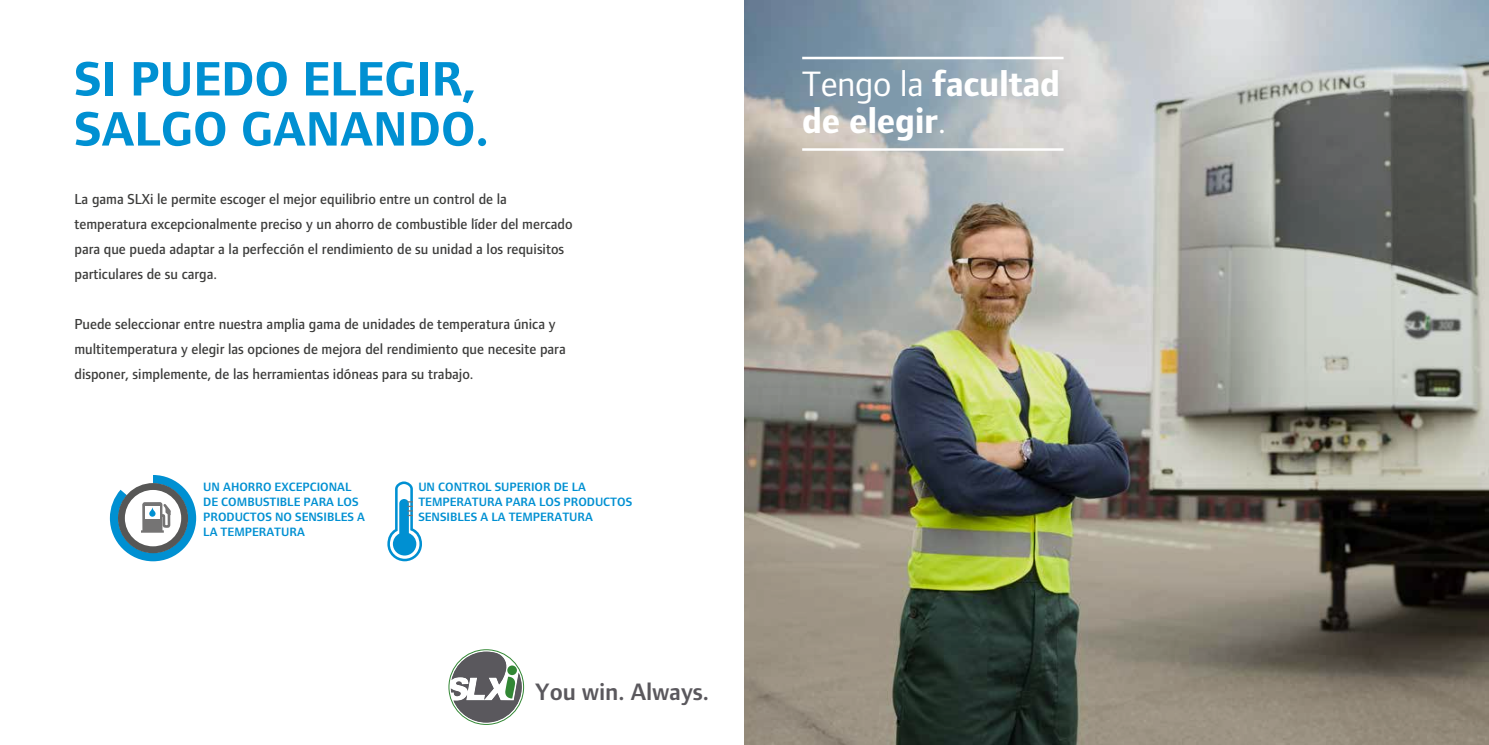
<style>
.page{position:relative;width:1489px;height:745px;background:#fff}
.page>*{position:absolute;margin:0;border:0;box-sizing:border-box;transform-origin:0 0}
.t1{font:700 50px/50px "Foundry Form Sans Blonde";color:#0090d2}
.t2{font:700 36.5px/36.5px "Foundry Form Sans Blonde";letter-spacing:-.01em;color:#fff}
.t3{font:600 24.62px "Foundry Form Sans Blonde";color:#5a585d}
.t4{font:500 15px/25px "Foundry Form Sans Blonde";color:#3c3c3b}
.t5{font:600 12.5px/15px "Foundry Form Sans Blonde";color:#0090d2}
.s1{font-weight:400}
</style>
<div class="page">
<img style="left:744px;top:0;width:744px;height:744px">
<svg style="left:110px;top:475px;width:86px;height:86px"></svg>
<svg style="left:387px;top:481px;width:35px;height:80px"></svg>
<hr style="left:802px;top:57px;width:261px;height:2px;background:#fff">
<hr style="left:802px;top:148px;width:261px;height:3px;background:#fff">
<svg style="left:449px;top:650px;width:74px;height:74px"></svg>
<div style="left:507px;top:665px;width:10px;height:9px;background:#328734;border-radius:50%"></div>
<div style="left:448px;top:648px;width:76px;height:76px;border:1px solid #328734;border-radius:50%"></div>
<h1 class="t1" style="left:74px;top:54px;width:416px">SI PUEDO ELEGIR,<br>SALGO GANANDO.</h1>
<p class="t4" style="left:74px;top:186px;width:499px">La gama SLXi le permite escoger el mejor equilibrio entre un control de la temperatura excepcionalmente preciso y un ahorro de combustible líder del mercado para que pueda adaptar a la perfección el rendimiento de su unidad a los requisitos particulares de su carga.</p>
<p class="t4" style="left:74px;top:311px;width:493px">Puede seleccionar entre nuestra amplia gama de unidades de temperatura única y multitemperatura y elegir las opciones de mejora del rendimiento que necesite para disponer, simplemente, de las herramientas idóneas para su trabajo.</p>
<p class="t5" style="left:203px;top:479px;width:163px">UN AHORRO EXCEPCIONAL<br>DE COMBUSTIBLE PARA LOS<br>PRODUCTOS NO SENSIBLES A<br>LA TEMPERATURA</p>
<p class="t5" style="left:418px;top:479px;width:215px">UN CONTROL SUPERIOR DE LA<br>TEMPERATURA PARA LOS PRODUCTOS<br>SENSIBLES A LA TEMPERATURA</p>
<h3 class="t3" style="left:535px;top:677px;width:175px">You win. Always.</h3>
<h2 class="t2" style="left:802px;top:66px;width:259px"><span class="s1">Tengo la</span> facultad de elegir<span class="s1">.</span></h2>
</div>
